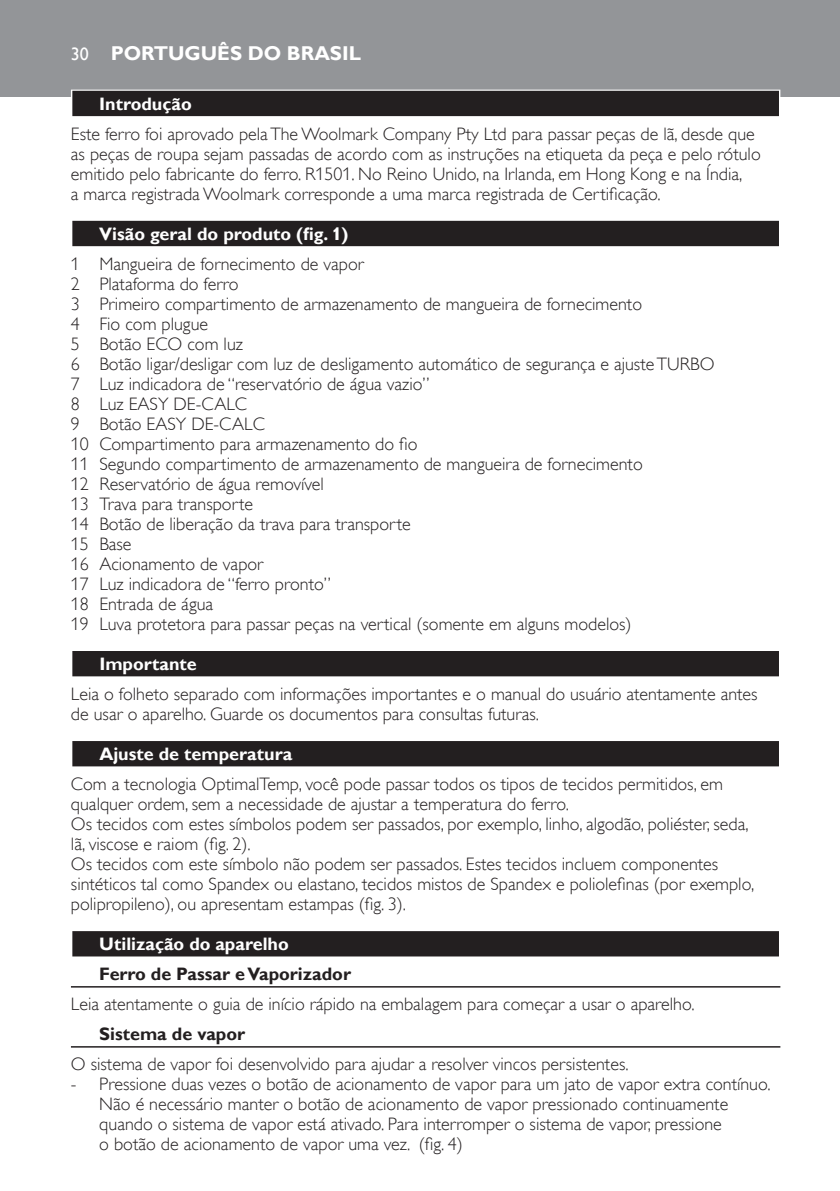
<style>
.page{position:relative;width:840px;height:1191px;background:#fff}
.page>*{position:absolute;margin:0;border:0;box-sizing:border-box;transform-origin:0 0}
.t1{font:700 20px "Gill Sans Alt One WGL";color:#fff}
.t2{font:18px/20px "Gill Sans Alt One WGL Light";color:#231f20}
.t3{font:700 18px "Gill Sans Alt One WGL";color:#fff}
.t4{font:700 18px "Gill Sans Alt One WGL";color:#231f20}
.t5{font:18px "Gill Sans Alt One WGL";color:#fff}
</style>
<div class="page">
<div style="left:0;top:0;width:839px;height:96px;background:#939598"></div>
<div style="left:71px;top:90px;width:709px;height:28px;background:#e4e3e3"></div>
<div style="left:72px;top:91px;width:706px;height:25px;background:#231f20"></div>
<div style="left:71px;top:220px;width:709px;height:28px;background:#d8d7d7"></div>
<div style="left:72px;top:221px;width:706px;height:25px;background:#231f20"></div>
<div style="left:71px;top:650px;width:709px;height:28px;background:#adacac"></div>
<div style="left:72px;top:651px;width:706px;height:25px;background:#231f20"></div>
<div style="left:71px;top:740px;width:709px;height:28px;background:#a5a3a4"></div>
<div style="left:72px;top:741px;width:706px;height:25px;background:#231f20"></div>
<div style="left:71px;top:930px;width:709px;height:28px;background:#939191"></div>
<div style="left:72px;top:931px;width:706px;height:25px;background:#231f20"></div>
<hr style="left:71px;top:986px;width:709px;height:1px;background:#231f20">
<hr style="left:71px;top:1046px;width:709px;height:1px;background:#231f20">
<p class="t5" style="left:71px;top:42px;width:19px">30</p>
<p class="t1" style="left:111px;top:40px;width:252px">PORTUGUÊS DO BRASIL</p>
<p class="t3" style="left:99px;top:92px;width:94px">Introdução</p>
<p class="t2" style="left:71px;top:124px;width:691px">Este ferro foi aprovado pela The Woolmark Company Pty Ltd para passar peças de lã, desde que as peças de roupa sejam passadas de acordo com as instruções na etiqueta da peça e pelo rótulo emitido pelo fabricante do ferro. R1501. No Reino Unido, na Irlanda, em Hong Kong e na Índia,<br>a marca registrada Woolmark corresponde a uma marca registrada de Certificação.</p>
<p class="t3" style="left:99px;top:222px;width:250px">Visão geral do produto (fig. 1)</p>
<p class="t2" style="left:71px;top:254px;width:644px">1 Mangueira de fornecimento de vapor<br>2 Plataforma do ferro<br>3 Primeiro compartimento de armazenamento de mangueira de fornecimento<br>4 Fio com plugue<br>5 Botão ECO com luz<br>6 Botão ligar/desligar com luz de desligamento automático de segurança e ajuste TURBO 7 Luz indicadora de “reservatório de água vazio”<br>8 Luz EASY DE-CALC<br>9 Botão EASY DE-CALC<br>10 Compartimento para armazenamento do fio<br>11 Segundo compartimento de armazenamento de mangueira de fornecimento<br>12 Reservatório de água removível<br>13 Trava para transporte<br>14 Botão de liberação da trava para transporte<br>15 Base<br>16 Acionamento de vapor<br>17 Luz indicadora de “ferro pronto”<br>18 Entrada de água<br>19 Luva protetora para passar peças na vertical (somente em alguns modelos)</p>
<p class="t3" style="left:99px;top:652px;width:99px">Importante</p>
<p class="t2" style="left:71px;top:684px;width:687px">Leia o folheto separado com informações importantes e o manual do usuário atentamente antes de usar o aparelho. Guarde os documentos para consultas futuras.</p>
<p class="t3" style="left:99px;top:742px;width:194px">Ajuste de temperatura</p>
<p class="t2" style="left:71px;top:774px;width:684px">Com a tecnologia OptimalTemp, você pode passar todos os tipos de tecidos permitidos, em qualquer ordem, sem a necessidade de ajustar a temperatura do ferro.<br>Os tecidos com estes símbolos podem ser passados, por exemplo, linho, algodão, poliéster, seda, lã, viscose e raiom (fig. 2).<br>Os tecidos com este símbolo não podem ser passados. Estes tecidos incluem componentes sintéticos tal como Spandex ou elastano, tecidos mistos de Spandex e poliolefinas (por exemplo, polipropileno), ou apresentam estampas (fig. 3).</p>
<p class="t3" style="left:99px;top:932px;width:191px">Utilização do aparelho</p>
<p class="t4" style="left:99px;top:962px;width:253px">Ferro de Passar e Vaporizador</p>
<p class="t2" style="left:71px;top:994px;width:625px">Leia atentamente o guia de início rápido na embalagem para começar a usar o aparelho.</p>
<p class="t4" style="left:99px;top:1022px;width:147px">Sistema de vapor</p>
<p class="t2" style="left:71px;top:1054px;width:559px">O sistema de vapor foi desenvolvido para ajudar a resolver vincos persistentes.</p>
<p class="t2" style="left:99px;top:1074px;width:672px;text-indent:-28px">- Pressione duas vezes o botão de acionamento de vapor para um jato de vapor extra contínuo.<br>Não é necessário manter o botão de acionamento de vapor pressionado continuamente quando o sistema de vapor está ativado. Para interromper o sistema de vapor, pressione<br>o botão de acionamento de vapor uma vez. (fig. 4)</p>
</div>
